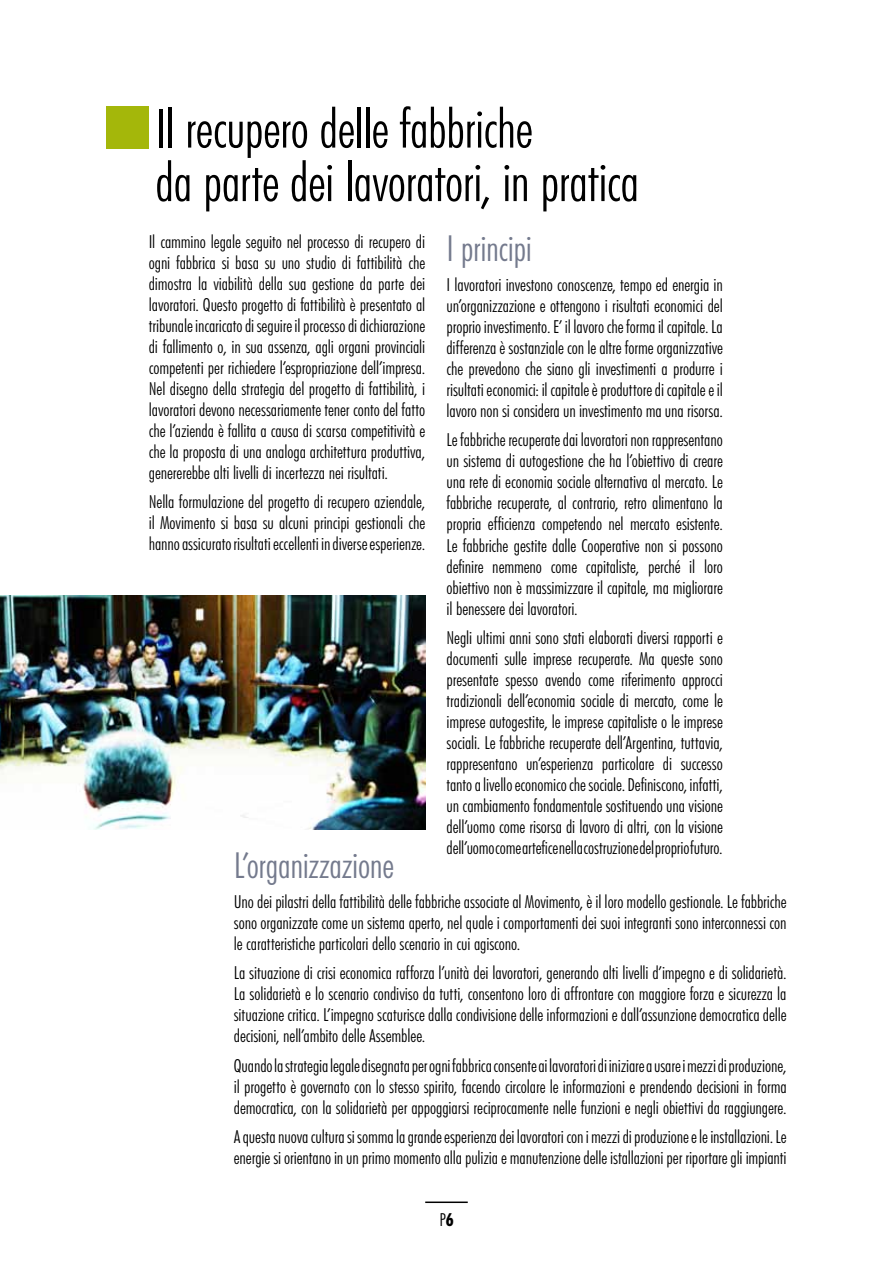
<style>
.page{position:relative;width:893px;height:1263px;background:#fff}
.page>*{position:absolute;margin:0;border:0;box-sizing:border-box;transform-origin:0 0}
.t1{font:300 condensed 54px/53.6px "Futura BT";letter-spacing:-.01em;color:#000}
.t2{font:300 condensed 36px "Futura BT";letter-spacing:-.01em;color:#747a8d}
.t3{font:300 condensed 18px/21px "Futura BT";letter-spacing:-.005em;color:#000;text-align:justify}
.s1{font-weight:700}
</style>
<div class="page">
<div style="left:106px;top:106px;width:43px;height:43px;background:#a4b70a"></div>
<hr style="left:425px;top:1201px;width:43px;height:2px;background:#000">
<img style="left:0;top:595px;width:425px;height:234px">
<h1 class="t1" style="left:155px;top:101px;width:486px">Il recupero delle fabbriche<br>da parte dei lavoratori, in pratica</h1>
<p class="t3" style="left:149px;top:231px;width:278px">Il cammino legale seguito nel processo di recupero di ogni fabbrica si basa su uno studio di fattibilità che dimostra la viabilità della sua gestione da parte dei lavoratori. Questo progetto di fattibilità è presentato al tribunale incaricato di seguire il processo di dichiarazione di fallimento o, in sua assenza, agli organi provinciali competenti per richiedere l’espropriazione dell’impresa.<br>Nel disegno della strategia del progetto di fattibilità, i lavoratori devono necessariamente tener conto del fatto che l’azienda è fallita a causa di scarsa competitività e che la proposta di una analoga architettura produttiva, genererebbe alti livelli di incertezza nei risultati.</p>
<p class="t3" style="left:149px;top:491px;width:278px">Nella formulazione del progetto di recupero aziendale, il Movimento si basa su alcuni principi gestionali che hanno assicurato risultati eccellenti in diverse esperienze.</p>
<h2 class="t2" style="left:446px;top:227px;width:87px">I principi</h2>
<p class="t3" style="left:446px;top:274px;width:278px">I lavoratori investono conoscenze, tempo ed energia in un’organizzazione e ottengono i risultati economici del proprio investimento. E’ il lavoro che forma il capitale. La differenza è sostanziale con le altre forme organizzative che prevedono che siano gli investimenti a produrre i risultati economici: il capitale è produttore di capitale e il lavoro non si considera un investimento ma una risorsa.</p>
<p class="t3" style="left:446px;top:429px;width:278px">Le fabbriche recuperate dai lavoratori non rappresentano un sistema di autogestione che ha l’obiettivo di creare una rete di economia sociale alternativa al mercato. Le fabbriche recuperate, al contrario, retro alimentano la propria efficienza competendo nel mercato esistente.<br>Le fabbriche gestite dalle Cooperative non si possono definire nemmeno come capitaliste, perché il loro obiettivo non è massimizzare il capitale, ma migliorare il benessere dei lavoratori.</p>
<p class="t3" style="left:446px;top:627px;width:278px">Negli ultimi anni sono stati elaborati diversi rapporti e documenti sulle imprese recuperate. Ma queste sono presentate spesso avendo come riferimento approcci tradizionali dell’economia sociale di mercato, come le imprese autogestite, le imprese capitaliste o le imprese sociali. Le fabbriche recuperate dell’Argentina, tuttavia, rappresentano un’esperienza particolare di successo tanto a livello economico che sociale. Definiscono, infatti, un cambiamento fondamentale sostituendo una visione dell’uomo come risorsa di lavoro di altri, con la visione dell’uomo come artefice nella costruzione del proprio futuro.</p>
<h2 class="t2" style="left:234px;top:843px;width:162px">L’organizzazione</h2>
<p class="t3" style="left:234px;top:890px;width:554px">Uno dei pilastri della fattibilità delle fabbriche associate al Movimento, è il loro modello gestionale. Le fabbriche sono organizzate come un sistema aperto, nel quale i comportamenti dei suoi integranti sono interconnessi con le caratteristiche particolari dello scenario in cui agiscono.</p>
<p class="t3" style="left:234px;top:962px;width:554px">La situazione di crisi economica rafforza l’unità dei lavoratori, generando alti livelli d’impegno e di solidarietà.<br>La solidarietà e lo scenario condiviso da tutti, consentono loro di affrontare con maggiore forza e sicurezza la situazione critica. L’impegno scaturisce dalla condivisione delle informazioni e dall’assunzione democratica delle decisioni, nell’ambito delle Assemblee.</p>
<p class="t3" style="left:234px;top:1054px;width:554px">Quando la strategia legale disegnata per ogni fabbrica consente ai lavoratori di iniziare a usare i mezzi di produzione, il progetto è governato con lo stesso spirito, facendo circolare le informazioni e prendendo decisioni in forma democratica, con la solidarietà per appoggiarsi reciprocamente nelle funzioni e negli obiettivi da raggiungere.</p>
<p class="t3" style="left:234px;top:1126px;width:554px">A questa nuova cultura si somma la grande esperienza dei lavoratori con i mezzi di produzione e le installazioni. Le energie si orientano in un primo momento alla pulizia e manutenzione delle istallazioni per riportare gli impianti</p>
<p class="t3" style="left:439px;top:1209px;width:16px">P<span class="s1">6</span></p>
</div>
